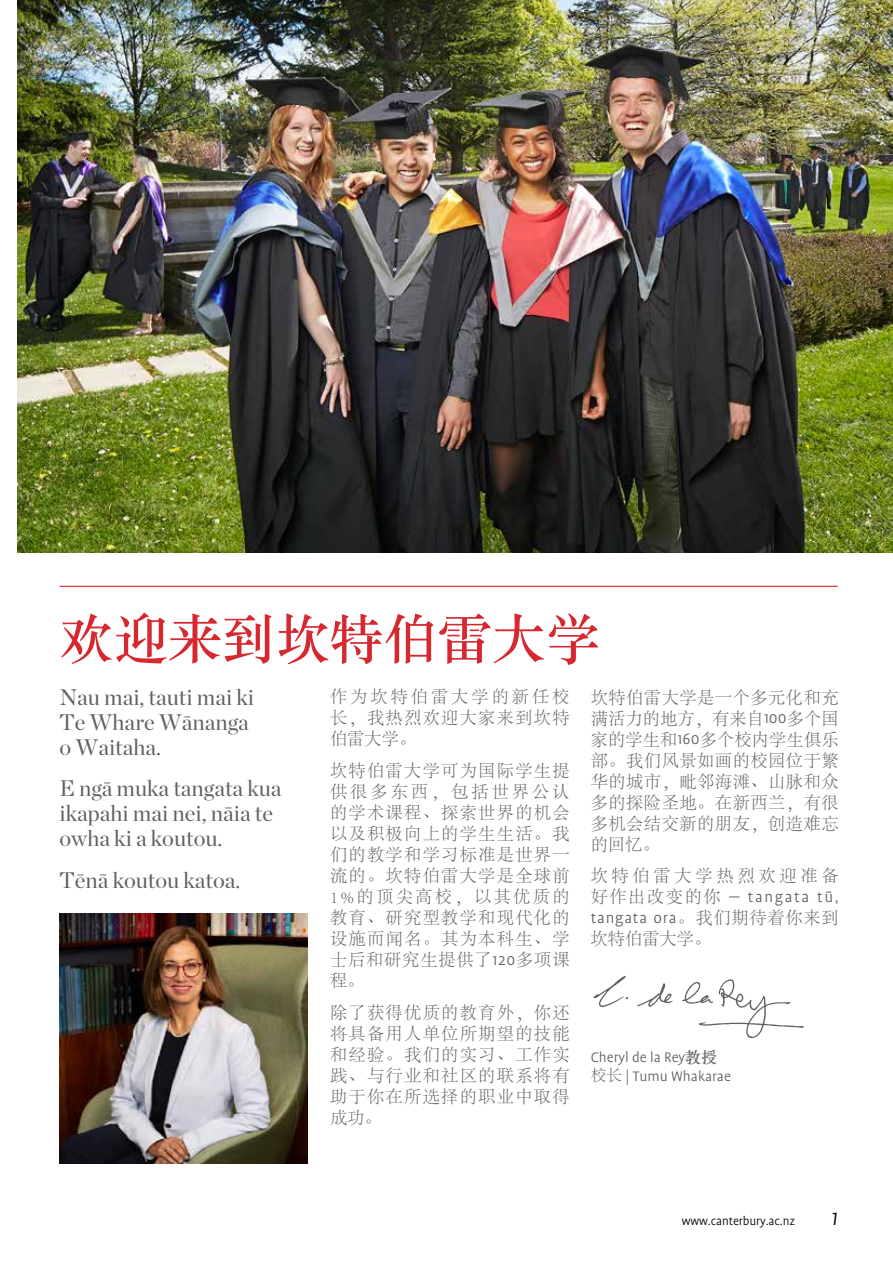
<style>
.page{position:relative;width:893px;height:1263px;background:#fff}
.page>*{position:absolute;margin:0;border:0;box-sizing:border-box;transform-origin:0 0}
.t1{font:54px "ST Songti SC Bold";color:#d7282f}
.t2{font:italic 300 24px "Profile Pro";color:#000}
.t3{font:22.5px/24.8px "Chronicle Display";color:#5f6062}
.t4{font:300 17.25px/21px "Adobe Song Std";letter-spacing:.075em;color:#5f6062;text-align:justify}
.t5{font:300 17.25px/21px "Profile Pro";letter-spacing:.045em;color:#5f6062}
.t6{font:300 17.25px "Adobe Song Std";letter-spacing:.215em;color:#5f6062}
.t7{font:300 15.75px/19.5px "Profile Pro";color:#5f6062}
.t8{font:300 13.5px "Profile Pro";letter-spacing:-.01em;color:#000}
.s1{font-family:"Profile Pro"}
.s2{font-family:"Adobe Song Std"}
.s3{font-family:"ST Songti SC Bold";font-weight:400}
</style>
<div class="page">
<hr style="left:60px;top:586px;width:778px;height:1px;background:#d7282f">
<img style="left:60px;top:914px;width:248px;height:249px">
<img style="left:17px;top:0;width:876px;height:553px">
<img style="left:593px;top:975px;width:211px;height:64px">
<h1 class="t1" style="left:60px;top:604px;width:541px">欢迎来到坎特伯雷大学</h1>
<p class="t4" style="left:591px;top:687px;width:250px">坎特伯雷大学是一个多元化和充满活力的地方，有来自<span class="s1">100</span>多个国家的学生和<span class="s1">160</span>多个校内学生俱乐部。我们风景如画的校园位于繁华的城市，毗邻海滩、山脉和众多的探险圣地。在新西兰，有很多机会结交新的朋友，创造难忘的回忆。</p>
<p class="t6" style="left:591px;top:866px;width:249px">坎特伯雷大学热烈欢迎准备</p>
<p class="t5" style="left:591px;top:887px;width:250px"><span class="s2">好作出改变的你</span> — tangata tū, tangata ora<span class="s2">。我们期待着你来到</span></p>
<p class="t4" style="left:591px;top:929px;width:122px">坎特伯雷大学。</p>
<p class="t4" style="left:330px;top:687px;width:241px">作为坎特伯雷大学的新任校长，我热烈欢迎大家来到坎特伯雷大学。</p>
<p class="t4" style="left:330px;top:761px;width:241px">坎特伯雷大学可为国际学生提供很多东西，包括世界公认的学术课程、探索世界的机会以及积极向上的学生生活。我们的教学和学习标准是世界一流的。坎特伯雷大学是全球前1%的顶尖高校，以其优质的教育、研究型教学和现代化的设施而闻名。其为本科生、学士后和研究生提供了<span class="s1">120</span>多项课程。</p>
<p class="t4" style="left:330px;top:1002px;width:241px">除了获得优质的教育外，你还将具备用人单位所期望的技能和经验。我们的实习、工作实践、与行业和社区的联系将有助于你在所选择的职业中取得成功。</p>
<h3 class="t3" style="left:60px;top:683px;width:196px">Nau mai, tauti mai ki<br>Te Whare Wānanga o Waitaha.</h3>
<h3 class="t3" style="left:60px;top:774px;width:224px">E ngā muka tangata kua ikapahi mai nei, nāia te owha ki a koutou.</h3>
<h3 class="t3" style="left:60px;top:866px;width:182px">Tēnā koutou katoa.</h3>
<p class="t7" style="left:591px;top:1048px;width:142px">Cheryl de la Rey<span class="s3">教授</span><span class="s2">校长 |</span> Tumu Whakarae</p>
<p class="t8" style="left:682px;top:1213px;width:115px">www.canterbury.ac.nz</p>
<h2 class="t2" style="left:831px;top:1204px;width:8px">1</h2>
</div>
